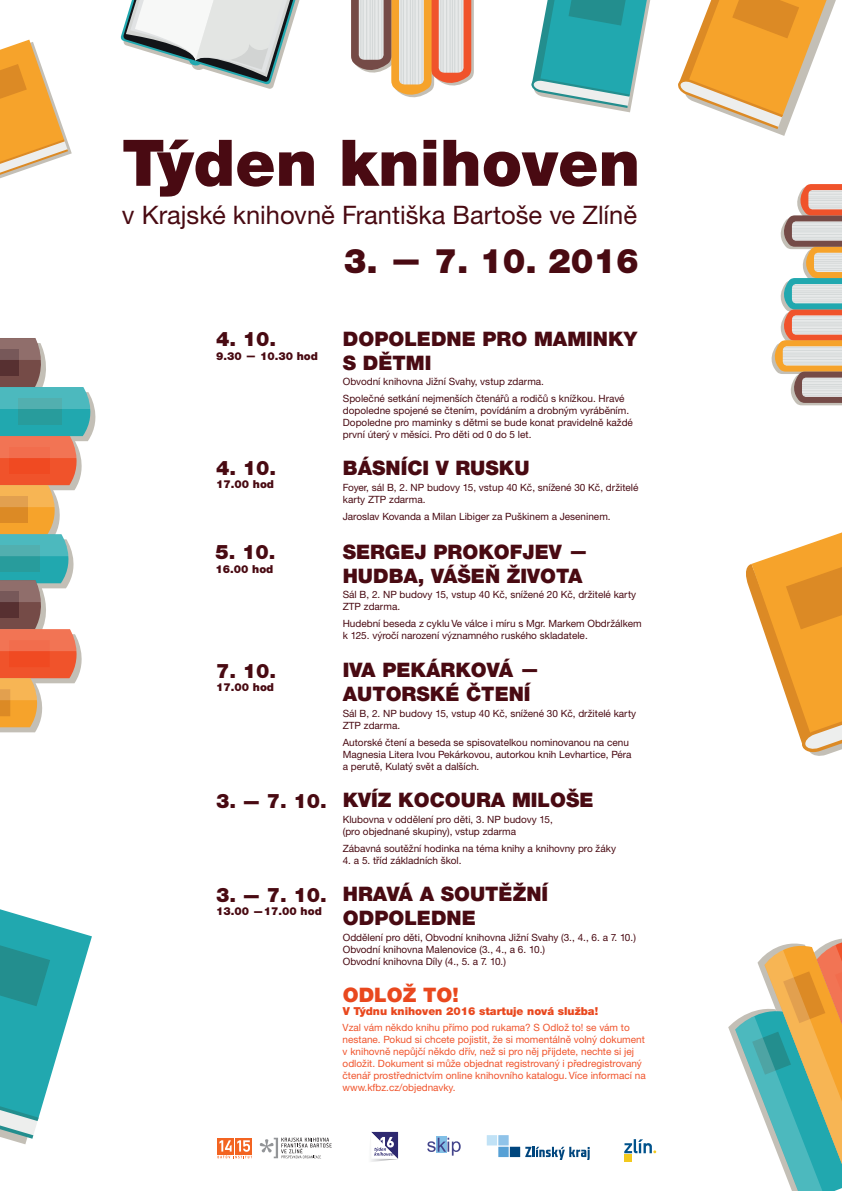
<style>
.page{position:relative;width:842px;height:1191px;background:#fff}
.page>*{position:absolute;margin:0;border:0;box-sizing:border-box;transform-origin:0 0}
.t1{font:900 64.3px "Helvetica Neue CE";color:#490a12}
.t2{font:900 34px "Helvetica Neue CE";color:#490a12}
.t3{font:25.5px "Helvetica Neue CE";color:#490a12}
.t4{font:900 20px/24px "Helvetica Neue CE";color:#490a12}
.t5{font:900 20px "Helvetica Neue CE";color:#e9481e}
.t6{font:900 11px "Helvetica Neue CE";color:#490a12}
.t7{font:900 11px "Helvetica Neue CE";color:#e9481e}
.t8{font:10px/12px "Helvetica Neue CE";color:#490a12}
.t9{font:10px/12px "Helvetica Neue CE";color:#f0542c}
.s1{font-family:"Futura CE";font-weight:700}
</style>
<div class="page">
<svg style="left:746px;top:532px;width:96px;height:224px"></svg>
<svg style="left:771px;top:184px;width:71px;height:221px"></svg>
<svg style="left:0;top:909px;width:92px;height:235px"></svg>
<svg style="left:728px;top:938px;width:114px;height:253px"></svg>
<svg style="left:0;top:40px;width:72px;height:139px"></svg>
<svg style="left:120px;top:0;width:180px;height:89px"></svg>
<svg style="left:351px;top:0;width:123px;height:98px"></svg>
<svg style="left:531px;top:0;width:120px;height:112px"></svg>
<svg style="left:678px;top:0;width:158px;height:136px"></svg>
<svg style="left:0;top:338px;width:96px;height:394px"></svg>
<svg style="left:260px;top:1137px;width:72px;height:21px"></svg>
<div style="left:218px;top:1137px;width:16px;height:17px;background:#f36421"></div>
<div style="left:235px;top:1137px;width:17px;height:17px;background:#f36421"></div>
<svg style="left:218px;top:1140px;width:34px;height:18px"></svg>
<svg style="left:371px;top:1131px;width:27px;height:31px"></svg>
<svg style="left:427px;top:1136px;width:34px;height:19px"></svg>
<div style="left:487px;top:1135px;width:10px;height:10px;background:#c1e2f6"></div>
<div style="left:498px;top:1135px;width:11px;height:10px;background:#8fc3e9"></div>
<div style="left:498px;top:1146px;width:11px;height:11px;background:#56a0d5"></div>
<div style="left:510px;top:1146px;width:10px;height:11px;background:#00467e"></div>
<svg style="left:525px;top:1146px;width:65px;height:14px"></svg>
<div style="left:624px;top:1154px;width:8px;height:8px;background:#f2c91e"></div>
<svg style="left:624px;top:1139px;width:32px;height:14px"></svg>
<p class="t1" style="left:122px;top:123px;width:520px">Týden knihoven</p>
<p class="t3" style="left:122px;top:199px;width:517px">v Krajské knihovně Františka Bartoše ve Zlíně</p>
<p class="t4" style="left:216px;top:327px;width:62px">4. 10.</p>
<p class="t6" style="left:216px;top:349px;width:103px">9.30 <span class="s1">—</span> 10.30 hod</p>
<p class="t2" style="left:344px;top:240px;width:297px">3. <span class="s1">—</span> 7. 10. 2016</p>
<p class="t4" style="left:343px;top:326px;width:296px">DOPOLEDNE PRO MAMINKY<br>S DĚTMI</p>
<p class="t8" style="left:343px;top:375px;width:203px">Obvodní knihovna Jižní Svahy, vstup zdarma.</p>
<p class="t8" style="left:343px;top:392px;width:292px">Společné setkání nejmenších čtenářů a rodičů s knížkou. Hravé dopoledne spojené se čtením, povídáním a drobným vyráběním.<br>Dopoledne pro maminky s dětmi se bude konat pravidelně každé první úterý v měsíci. Pro děti od 0 do 5 let.</p>
<p class="t4" style="left:343px;top:456px;width:188px">BÁSNÍCI V RUSKU</p>
<p class="t4" style="left:216px;top:456px;width:62px">4. 10.</p>
<p class="t6" style="left:216px;top:477px;width:59px">17.00 hod</p>
<p class="t8" style="left:343px;top:482px;width:297px">Foyer, sál B, 2. NP budovy 15, vstup 40 Kč, snížené 30 Kč, držitelé karty ZTP zdarma.</p>
<p class="t8" style="left:343px;top:511px;width:269px">Jaroslav Kovanda a Milan Libiger za Puškinem a Jeseninem.</p>
<p class="t4" style="left:215px;top:540px;width:62px">5. 10.</p>
<p class="t6" style="left:215px;top:562px;width:59px">16.00 hod</p>
<p class="t4" style="left:216px;top:659px;width:62px">7. 10.</p>
<p class="t6" style="left:216px;top:680px;width:59px">17.00 hod</p>
<p class="t4" style="left:216px;top:789px;width:112px">3. — 7. 10.</p>
<p class="t4" style="left:216px;top:883px;width:112px">3. — 7. 10.</p>
<p class="t6" style="left:216px;top:904px;width:107px">13.00 —17.00 hod</p>
<p class="t4" style="left:343px;top:540px;width:247px">SERGEJ PROKOFJEV <span class="s1">—<br></span>HUDBA, VÁŠEŇ ŽIVOTA</p>
<p class="t8" style="left:343px;top:589px;width:295px">Sál B, 2. NP budovy 15, vstup 40 Kč, snížené 20 Kč, držitelé karty<br>ZTP zdarma.</p>
<p class="t8" style="left:343px;top:618px;width:300px">Hudební beseda z cyklu Ve válce i míru s Mgr. Markem Obdržálkem k 125. výročí narození významného ruského skladatele.</p>
<p class="t4" style="left:343px;top:658px;width:199px">IVA PEKÁRKOVÁ <span class="s1">—<br></span>AUTORSKÉ ČTENÍ</p>
<p class="t8" style="left:343px;top:707px;width:295px">Sál B, 2. NP budovy 15, vstup 40 Kč, snížené 30 Kč, držitelé karty<br>ZTP zdarma.</p>
<p class="t8" style="left:343px;top:736px;width:290px">Autorské čtení a beseda se spisovatelkou nominovanou na cenu<br>Magnesia Litera Ivou Pekárkovou, autorkou knih Levhartice, Péra a perutě, Kulatý svět a dalších.</p>
<p class="t4" style="left:343px;top:788px;width:252px">KVÍZ KOCOURA MILOŠE</p>
<p class="t8" style="left:343px;top:813px;width:212px">Klubovna v oddělení pro děti, 3. NP budovy 15, (pro objednané skupiny), vstup zdarma</p>
<p class="t8" style="left:343px;top:842px;width:275px">Zábavná soutěžní hodinka na téma knihy a knihovny pro žáky</p>
<p class="t8" style="left:343px;top:854px;width:120px">4. a 5. tříd základních škol.</p>
<p class="t4" style="left:343px;top:882px;width:207px">HRAVÁ A SOUTĚŽNÍ<br>ODPOLEDNE</p>
<p class="t8" style="left:343px;top:931px;width:295px">Oddělení pro děti, Obvodní knihovna Jižní Svahy (3., 4., 6. a 7. 10.)<br>Obvodní knihovna Malenovice (3., 4., a 6. 10.)</p>
<p class="t8" style="left:343px;top:955px;width:165px">Obvodní knihovna Díly (4., 5. a 7. 10.)</p>
<p class="t5" style="left:343px;top:982px;width:117px">ODLOŽ TO!</p>
<p class="t7" style="left:343px;top:1004px;width:257px">V Týdnu knihoven 2016 startuje nová služba!</p>
<p class="t9" style="left:343px;top:1021px;width:305px">Vzal vám někdo knihu přímo pod rukama? S Odlož to! se vám to nestane. Pokud si chcete pojistit, že si momentálně volný dokument v knihovně nepůjčí někdo dřív, než si pro něj přijdete, nechte si jej odložit. Dokument si může objednat registrovaný i předregistrovaný čtenář prostřednictvím online knihovního katalogu. Více informací na www.kfbz.cz/objednavky.</p>
</div>
